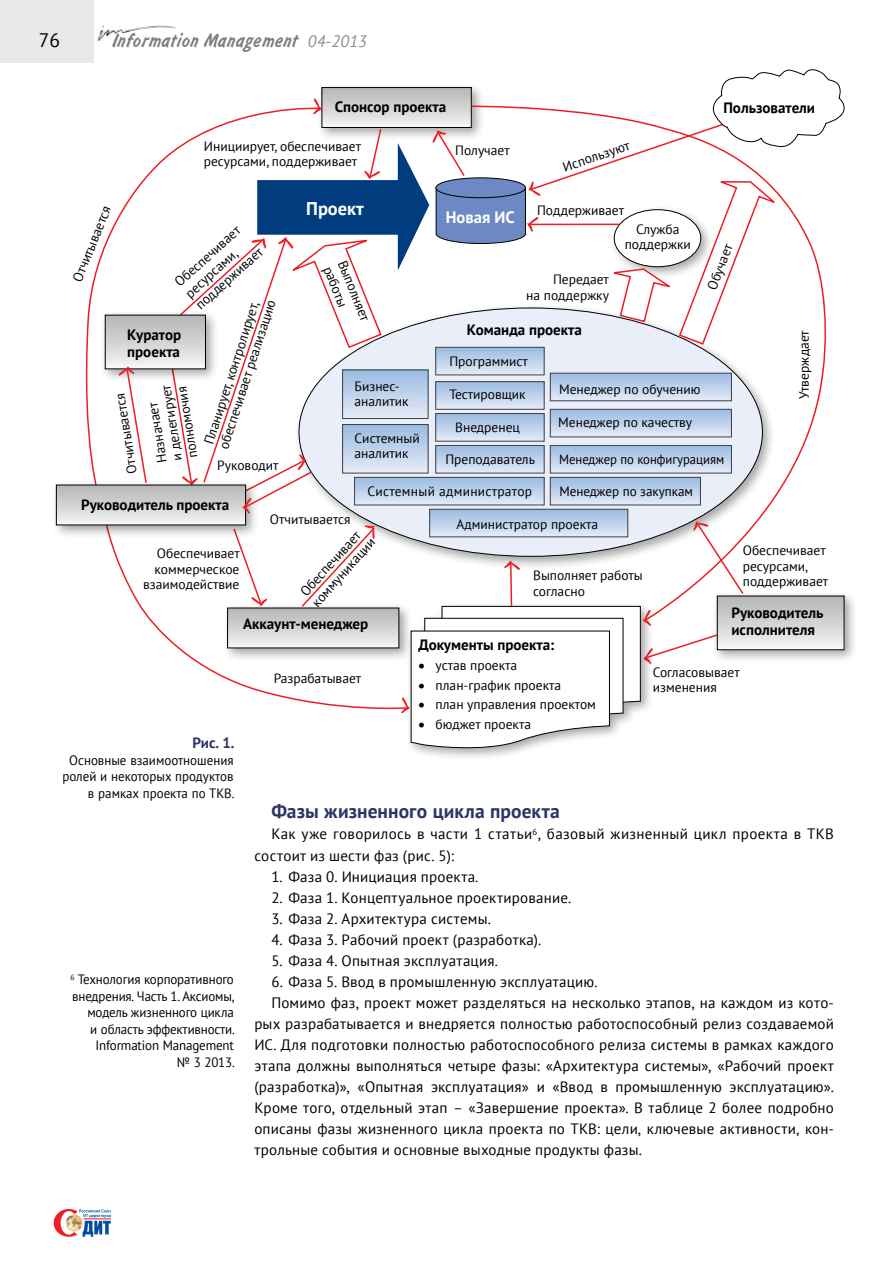
<style>
.page{position:relative;width:893px;height:1263px;background:#fff}
.page>*{position:absolute;margin:0;border:0;box-sizing:border-box;transform-origin:0 0}
.t1{font:19.5px "Inform C";letter-spacing:.02em;color:#7c7e81}
.t2{font:700 19.5px "PT Sans";letter-spacing:.005em;color:#2d3467}
.t3{font:19.5px "PT Sans";color:#000}
.t4{font:700 18.45px "PT Sans";color:#fff}
.t5{font:700 16.5px "PT Sans";color:#fff}
.t6{font:15px/21px "PT Sans";letter-spacing:.015em;color:#000}
.t7{font:700 15px/17.2px "PT Sans";color:#000}
.t8{font:700 15px "PT Sans";color:#2d3467}
.t9{font:13.5px/15.6px "PT Sans";color:#000}
.t10{font:13.5px/16.5px "PT Sans";color:#000;text-align:right;scale:.96 1}
.t11{font:13.5px "PT Sans";color:#000;scale:.94 1}
.t12{font:13.5px "PT Sans";letter-spacing:.02em;color:#000}
.s1{font-family:"PT Sans";font-style:italic;font-size:16.5px;color:#888a8d}
</style>
<div class="page">
<img style="left:97px;top:25px;width:79px;height:16px">
<div style="left:0;top:0;width:93px;height:62px;background:#e8e9ea"></div>
<svg style="left:54px;top:1209px;width:57px;height:28px"></svg>
<img style="left:66px;top:1214px;width:17px;height:17px;border-radius:9px">
<div style="left:712px;top:590px;width:145px;height:73px;background:#000;opacity:.36"></div>
<div style="left:717px;top:596px;width:127px;height:54px;background:linear-gradient(to bottom,#b4b3b5,#f6f5f5)"></div>
<div style="left:430px;top:509px;width:198px;height:28px;background:#aec7e7"></div>
<div style="left:405px;top:601px;width:248px;height:160px;background:#000;opacity:.35"></div>
<svg style="left:85px;top:153px;width:85px;height:326px"></svg>
<svg style="left:109px;top:515px;width:302px;height:195px"></svg>
<svg style="left:627px;top:513px;width:203px;height:109px"></svg>
<div style="left:100px;top:309px;width:119px;height:73px;background:#000;opacity:.36"></div>
<div style="left:105px;top:315px;width:100px;height:54px;background:linear-gradient(to bottom,#b4b4b6,#f5f4f4)"></div>
<div style="left:105px;top:315px;width:101px;height:54px;border:1px solid #000"></div>
<div style="left:51px;top:479px;width:208px;height:59px;background:#000;opacity:.36"></div>
<div style="left:56px;top:485px;width:190px;height:40px;background:linear-gradient(to bottom,#b4b4b5,#f4f3f3)"></div>
<svg style="left:119px;top:366px;width:29px;height:118px"></svg>
<svg style="left:170px;top:69px;width:675px;height:444px"></svg>
<svg style="left:401px;top:521px;width:344px;height:233px"></svg>
<h1 class="t3" style="left:39px;top:28px;width:23px">76</h1>
<h1 class="t1" style="left:112px;top:30px;width:257px">Information Management <span class="s1">04-2013</span></h1>
<p class="t7" style="left:335px;top:97px;width:113px">Спонсор проекта</p>
<p class="t9" style="left:204px;top:138px;width:159px">Инициирует, обеспечивает ресурсами, поддерживает</p>
<p class="t9" style="left:455px;top:142px;width:56px">Получает</p>
<p class="t9" style="left:561px;top:159px;width:71px;rotate:-19deg">Используют</p>
<p class="t7" style="left:723px;top:99px;width:93px">Пользователи</p>
<p class="t9" style="left:69px;top:278px;width:82px;rotate:-68deg">Отчитывается</p>
<p class="t9" style="left:171px;top:278px;width:87px;rotate:-42deg">Обеспечивает ресурсами, поддерживает</p>
<p class="t9" style="left:201px;top:441px;width:158px;rotate:-72deg">Планирует, контролирует, обеспечивает реализацию</p>
<p class="t7" style="left:127px;top:326px;width:55px">Куратор проекта</p>
<p class="t9" style="left:154px;top:464px;width:78px;rotate:-99deg">Назначает<br>и делегирует полномочия</p>
<p class="t9" style="left:124px;top:475px;width:82px;rotate:-99deg">Отчитывается</p>
<p class="t9" style="left:217px;top:457px;width:63px">Руководит</p>
<p class="t4" style="left:306px;top:196px;width:59px">Проект</p>
<p class="t9" style="left:350px;top:258px;width:65px;rotate:68deg">Выполняет работы</p>
<p class="t9" style="left:355px;top:378px;width:47px">Бизнес-</p>
<p class="t9" style="left:355px;top:393px;width:56px">аналитик</p>
<p class="t9" style="left:355px;top:430px;width:67px">Системный аналитик</p>
<p class="t5" style="left:446px;top:207px;width:70px">Новая ИС</p>
<p class="t9" style="left:537px;top:202px;width:89px">Поддерживает</p>
<p class="t9" style="left:625px;top:221px;width:68px;text-align:center">Служба поддержки</p>
<p class="t9" style="left:526px;top:271px;width:84px;text-align:right">Передает<br>на поддержку</p>
<p class="t7" style="left:467px;top:321px;width:116px">Команда проекта</p>
<p class="t9" style="left:449px;top:353px;width:80px">Программист</p>
<p class="t9" style="left:704px;top:286px;width:50px;rotate:-69deg">Обучает</p>
<p class="t9" style="left:449px;top:386px;width:78px">Тестировщик</p>
<p class="t9" style="left:559px;top:381px;width:143px">Менеджер по обучению</p>
<p class="t9" style="left:455px;top:420px;width:66px">Внедренец</p>
<p class="t9" style="left:445px;top:452px;width:91px">Преподаватель</p>
<p class="t9" style="left:558px;top:414px;width:136px">Менеджер по качеству</p>
<p class="t11" style="left:559px;top:451px;width:177px">Менеджер по конфигурациям</p>
<p class="t9" style="left:796px;top:399px;width:70px;rotate:-90deg">Утверждает</p>
<p class="t7" style="left:81px;top:496px;width:150px">Руководитель проекта</p>
<p class="t9" style="left:143px;top:546px;width:98px;text-align:right">Обеспечивает коммерческое взаимодействие</p>
<p class="t12" style="left:368px;top:483px;width:166px">Системный администратор</p>
<p class="t9" style="left:559px;top:483px;width:135px">Менеджер по закупкам</p>
<p class="t9" style="left:270px;top:511px;width:82px">Отчитывается</p>
<p class="t9" style="left:297px;top:589px;width:89px;rotate:-48deg">Обеспечивает коммуникации</p>
<p class="t9" style="left:457px;top:516px;width:143px">Администратор проекта</p>
<p class="t9" style="left:533px;top:567px;width:111px">Выполняет работы согласно</p>
<p class="t7" style="left:243px;top:615px;width:127px">Аккаунт-менеджер</p>
<p class="t9" style="left:743px;top:543px;width:87px">Обеспечивает ресурсами, поддерживает</p>
<p class="t7" style="left:731px;top:604px;width:93px">Руководитель исполнителя</p>
<p class="t8" style="left:193px;top:733px;width:43px">Рис. 1.</p>
<p class="t10" style="left:62px;top:751px;width:181px">Основные взаимоотношения ролей и некоторых продуктов в рамках проекта по ТКВ.</p>
<p class="t10" style="left:71px;top:971px;width:173px"><sup>6</sup> Технология корпоративного внедрения. Часть 1. Аксиомы, модель жизненного цикла<br>и область эффективности.<br>Information Management<br>№ 3 2013.</p>
<p class="t9" style="left:274px;top:670px;width:89px">Разрабатывает</p>
<p class="t7" style="left:419px;top:636px;width:137px">Документы проекта:</p>
<p class="t9" style="left:419px;top:657px;width:100px">• устав проекта</p>
<p class="t9" style="left:419px;top:677px;width:144px">• план-график проекта</p>
<p class="t9" style="left:419px;top:696px;width:179px">• план управления проектом</p>
<p class="t9" style="left:419px;top:716px;width:114px">• бюджет проекта</p>
<p class="t9" style="left:653px;top:664px;width:88px">Согласовывает изменения</p>
<h1 class="t2" style="left:271px;top:799px;width:290px">Фазы жизненного цикла проекта</h1>
<p class="t6" style="left:254px;top:823px;width:581px;text-indent:17px">Как уже говорилось в части 1 статьи<sup>6</sup>, базовый жизненный цикл проекта в ТКВ состоит из шести фаз (рис. 5):</p>
<p class="t6" style="left:271px;top:865px;width:209px">1. Фаза 0. Инициация проекта.</p>
<p class="t6" style="left:271px;top:886px;width:301px">2. Фаза 1. Концептуальное проектирование.</p>
<p class="t6" style="left:271px;top:907px;width:221px">3. Фаза 2. Архитектура системы.</p>
<p class="t6" style="left:271px;top:928px;width:271px">4. Фаза 3. Рабочий проект (разработка).</p>
<p class="t6" style="left:271px;top:949px;width:228px">5. Фаза 4. Опытная эксплуатация.</p>
<p class="t6" style="left:271px;top:970px;width:328px">6. Фаза 5. Ввод в промышленную эксплуатацию.</p>
<p class="t6" style="left:271px;top:991px;width:564px">Помимо фаз, проект может разделяться на несколько этапов, на каждом из кото-</p>
<p class="t6" style="left:254px;top:1012px;width:581px">рых разрабатывается и внедряется полностью работоспособный релиз создаваемой</p>
<p class="t6" style="left:254px;top:1033px;width:581px">ИС. Для подготовки полностью работоспособного релиза системы в рамках каждого</p>
<p class="t6" style="left:254px;top:1054px;width:581px">этапа должны выполняться четыре фазы: «Архитектура системы», «Рабочий проект</p>
<p class="t6" style="left:254px;top:1075px;width:581px">(разработка)», «Опытная эксплуатация» и «Ввод в промышленную эксплуатацию».</p>
<p class="t6" style="left:254px;top:1096px;width:581px">Кроме того, отдельный этап – «Завершение проекта». В таблице 2 более подробно</p>
<p class="t6" style="left:254px;top:1117px;width:581px">описаны фазы жизненного цикла проекта по ТКВ: цели, ключевые активности, кон-</p>
<p class="t6" style="left:254px;top:1138px;width:389px">трольные события и основные выходные продукты фазы.</p>
</div>
